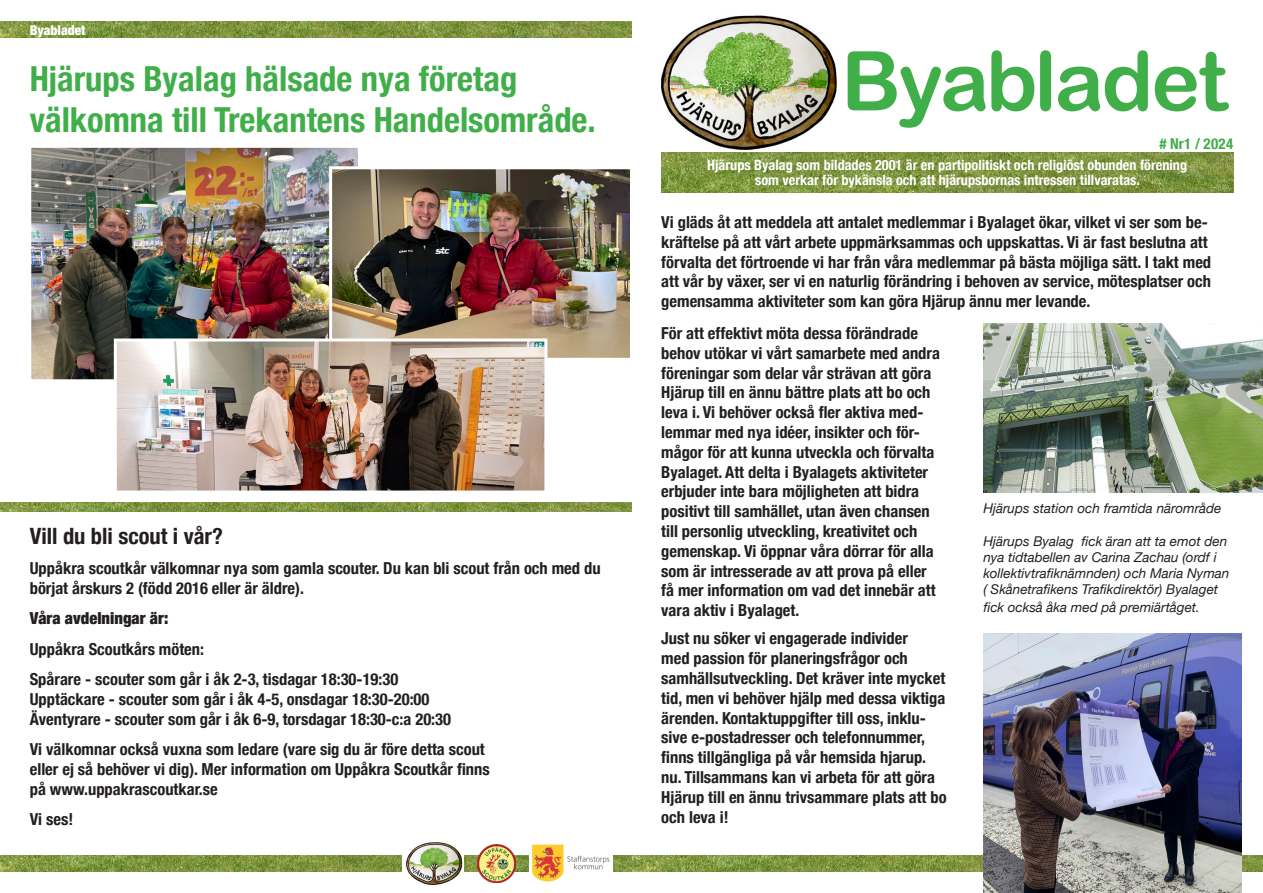
<style>
.page{position:relative;width:1263px;height:893px;background:#fff}
.page>*{position:absolute;margin:0;border:0;box-sizing:border-box;transform-origin:0 0}
.t1{font:82.5px "Arial Rounded MT Bold";letter-spacing:-.025em;color:#40ae49}
.t2{font:700 condensed 34.5px/41.4px "Helvetica Neue";color:#40ae49}
.t3{font:700 condensed 22.5px "Helvetica Neue";color:#231f20}
.t4{font:700 condensed 16.5px/19.8px "Helvetica Neue";color:#231f20}
.t5{font:900 condensed 16.5px "Helvetica Neue";color:#231f20}
.t6{font:700 condensed 15px "Helvetica Neue";letter-spacing:.015em;color:#40ae49}
.t7{font:700 condensed 14.25px/15px "Helvetica Neue";color:#fff;text-align:center}
.t8{font:italic 13.5px/16.2px "Helvetica Neue";color:#231f20}
.t9{font:900 condensed 13.5px "Helvetica Neue";color:#fff}
</style>
<div class="page">
<img style="left:661px;top:15px;width:196px;height:138px">
<img style="left:661px;top:153px;width:572px;height:40px">
<img style="left:0;top:855px;width:1263px;height:16px">
<img style="left:0;top:22px;width:631px;height:16px">
<img style="left:0;top:503px;width:631px;height:8px">
<img style="left:983px;top:323px;width:280px;height:169px">
<img style="left:983px;top:634px;width:258px;height:259px">
<img style="left:32px;top:149px;width:325px;height:229px">
<div style="left:28px;top:145px;width:333px;height:237px;border:3px solid #fff"></div>
<img style="left:402px;top:842px;width:61px;height:44px">
<img style="left:529px;top:844px;width:83px;height:38px">
<img style="left:477px;top:844px;width:38px;height:38px">
<img style="left:333px;top:170px;width:296px;height:187px">
<div style="left:329px;top:166px;width:304px;height:195px;border:3px solid #fff"></div>
<img style="left:118px;top:342px;width:425px;height:147px">
<div style="left:114px;top:338px;width:433px;height:155px;border:3px solid #fff"></div>
<p class="t9" style="left:30px;top:19px;width:57px">Byabladet</p>
<p class="t2" style="left:30px;top:55px;width:568px">Hjärups Byalag hälsade nya företag välkomna till Trekantens Handelsområde.</p>
<p class="t3" style="left:30px;top:517px;width:195px">Vill du bli scout i vår?</p>
<p class="t4" style="left:30px;top:557px;width:572px">Uppåkra scoutkår välkomnar nya som gamla scouter. Du kan bli scout från och med du börjat årskurs 2 (född 2016 eller är äldre).</p>
<p class="t5" style="left:30px;top:605px;width:140px">Våra avdelningar är:</p>
<p class="t4" style="left:30px;top:638px;width:176px">Uppåkra Scoutkårs möten:</p>
<p class="t4" style="left:30px;top:668px;width:423px">Spårare - scouter som går i åk 2-3, tisdagar 18:30-19:30<br>Upptäckare - scouter som går i åk 4-5, onsdagar 18:30-20:00<br>Äventyrare - scouter som går i åk 6-9, torsdagar 18:30-c:a 20:30</p>
<p class="t4" style="left:30px;top:738px;width:461px">Vi välkomnar också vuxna som ledare (vare sig du är före detta scout eller ej så behöver vi dig). Mer information om Uppåkra Scoutkår finns på www.uppakrascoutkar.se</p>
<p class="t4" style="left:30px;top:808px;width:45px">Vi ses!</p>
<p class="t1" style="left:841px;top:32px;width:387px">Byabladet</p>
<p class="t6" style="left:1159px;top:132px;width:75px"># Nr1 / 2024</p>
<p class="t7" style="left:707px;top:156px;width:481px">Hjärups Byalag som bildades 2001 är en partipolitiskt och religiöst obunden förening som verkar för bykänsla och att hjärupsbornas intressen tillvaratas.</p>
<p class="t4" style="left:661px;top:211px;width:551px">Vi gläds åt att meddela att antalet medlemmar i Byalaget ökar, vilket vi ser som be&shy;kräftelse på att vårt arbete uppmärksammas och uppskattas. Vi är fast beslutna att förvalta det förtroende vi har från våra medlemmar på bästa möjliga sätt. I takt med att vår by växer, ser vi en naturlig förändring i behoven av service, mötesplatser och gemensamma aktiviteter som kan göra Hjärup ännu mer levande.</p>
<p class="t4" style="left:661px;top:322px;width:280px">För att effektivt möta dessa förändrade behov utökar vi vårt samarbete med andra föreningar som delar vår strävan att göra Hjärup till en ännu bättre plats att bo och leva i. Vi behöver också fler aktiva med&shy;lemmar med nya idéer, insikter och för&shy;mågor för att kunna utveckla och förvalta Byalaget. Att delta i Byalagets aktiviteter erbjuder inte bara möjligheten att bidra positivt till samhället, utan även chansen till personlig utveckling, kreativitet och gemenskap. Vi öppnar våra dörrar för alla som är intresserade av att prova på eller få mer information om vad det innebär att vara aktiv i Byalaget.</p>
<p class="t4" style="left:661px;top:627px;width:287px">Just nu söker vi engagerade individer<br>med passion för planeringsfrågor och samhällsutveckling. Det kräver inte mycket tid, men vi behöver hjälp med dessa viktiga ärenden. Kontaktuppgifter till oss, inklu&shy;sive e-postadresser och telefonnummer, finns tillgängliga på vår hemsida hjarup. nu. Tillsammans kan vi arbeta för att göra Hjärup till en ännu trivsammare plats att bo och leva i!</p>
<p class="t8" style="left:983px;top:501px;width:240px">Hjärups station och framtida närområde</p>
<p class="t8" style="left:983px;top:534px;width:248px">Hjärups Byalag fick äran att ta emot den nya tidtabellen av Carina Zachau (ordf i kollektivtrafiknämnden) och Maria Nyman ( Skånetrafikens Trafikdirektör) Byalaget</p>
<p class="t8" style="left:983px;top:600px;width:218px">fick också åka med på premiärtåget.</p>
</div>
